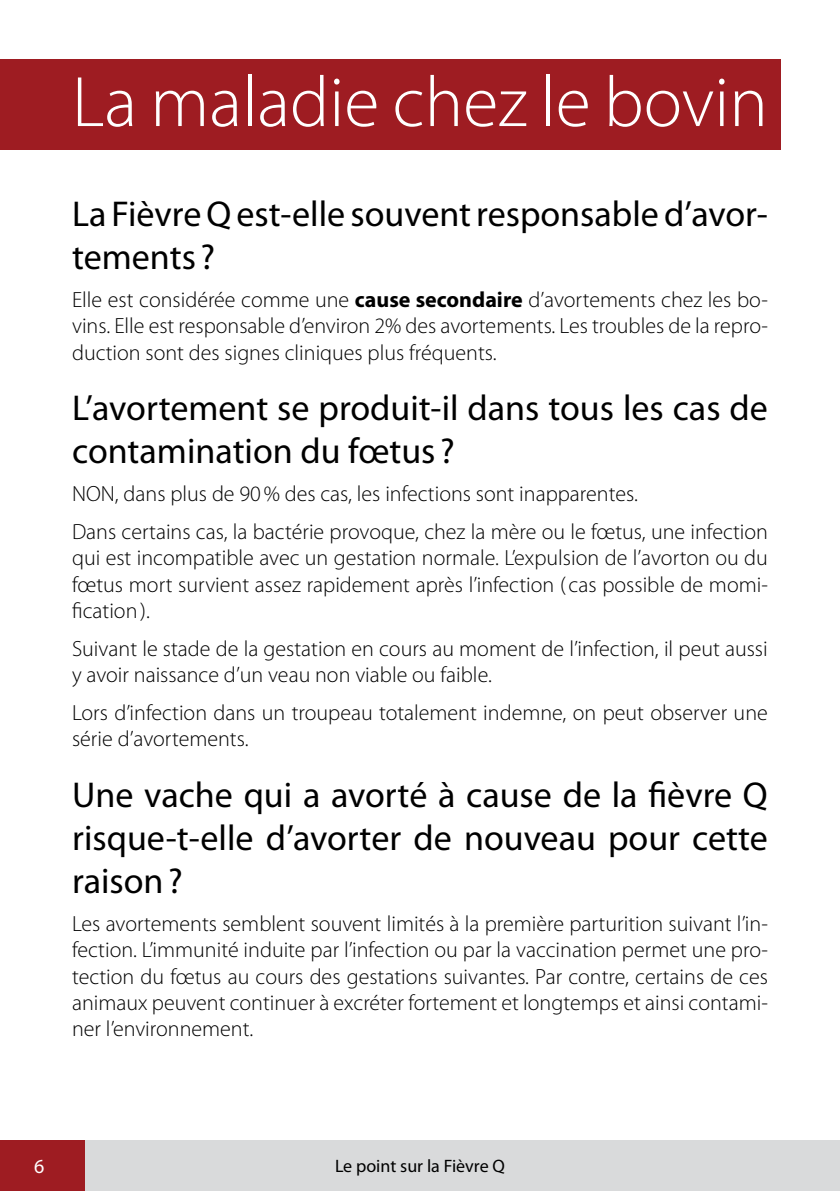
<style>
.page{position:relative;width:840px;height:1191px;background:#fff}
.page>*{position:absolute;margin:0;border:0;box-sizing:border-box;transform-origin:0 0}
.t1{font:300 72px "Myriad Pro";color:#fff}
.t2{font:36px/43.2px "Myriad Pro";color:#000}
.t3{font:300 22px/26.4px "Myriad Pro";color:#000;text-align:justify}
.t4{font:20px "Myriad Pro";color:#fff}
.t5{font:18px "Myriad Pro";color:#000}
.s1{font-weight:700}
</style>
<div class="page">
<div style="left:0;top:1140px;width:839px;height:51px;background:#d9dadb"></div>
<div style="left:0;top:1140px;width:85px;height:51px;background:#9e1c22"></div>
<div style="left:0;top:60px;width:780px;height:90px;background:#9e1c22"></div>
<h1 class="t1" style="left:72px;top:59px;width:697px">La maladie chez le bovin</h1>
<h2 class="t2" style="left:72px;top:192px;width:697px">La Fièvre Q est-elle souvent responsable d’avor&shy;tements ?</h2>
<p class="t3" style="left:72px;top:286px;width:697px">Elle est considérée comme une <span class="s1">cause secondaire</span> d’avortements chez les bo&shy;vins. Elle est responsable d’environ 2% des avortements. Les troubles de la repro&shy;duction sont des signes cliniques plus fréquents.</p>
<h2 class="t2" style="left:72px;top:386px;width:697px">L’avortement se produit-il dans tous les cas de contamination du fœtus ?</h2>
<p class="t3" style="left:72px;top:474px;width:697px;line-height:37.8px">NON, dans plus de 90% des cas, les infections sont inapparentes.<br>Dans certains cas, la bactérie provoque, chez la mère ou le fœtus, une infection</p>
<p class="t3" style="left:72px;top:544px;width:697px">qui est incompatible avec un gestation normale. L’expulsion de l’avorton ou du fœtus mort survient assez rapidement après l’infection ( cas possible de momi&shy;fication).</p>
<p class="t3" style="left:72px;top:635px;width:696px">Suivant le stade de la gestation en cours au moment de l’infection, il peut aussi y avoir naissance d’un veau non viable ou faible.</p>
<p class="t3" style="left:72px;top:699px;width:696px">Lors d’infection dans un troupeau totalement indemne, on peut observer une série d’avortements.</p>
<h2 class="t2" style="left:72px;top:772px;width:697px;text-align:justify">Une vache qui a avorté à cause de la fièvre Q risque-t-elle d’avorter de nouveau pour cette raison?</h2>
<p class="t3" style="left:72px;top:910px;width:697px">Les avortements semblent souvent limités à la première parturition suivant l’in&shy;fection. L’immunité induite par l’infection ou par la vaccination permet une pro&shy;tection du fœtus au cours des gestations suivantes. Par contre, certains de ces animaux peuvent continuer à excréter fortement et longtemps et ainsi contami&shy;ner l’environnement.</p>
<p class="t4" style="left:34px;top:1153px;width:12px">6</p>
<p class="t5" style="left:335px;top:1154px;width:171px">Le point sur la Fièvre Q</p>
</div>
